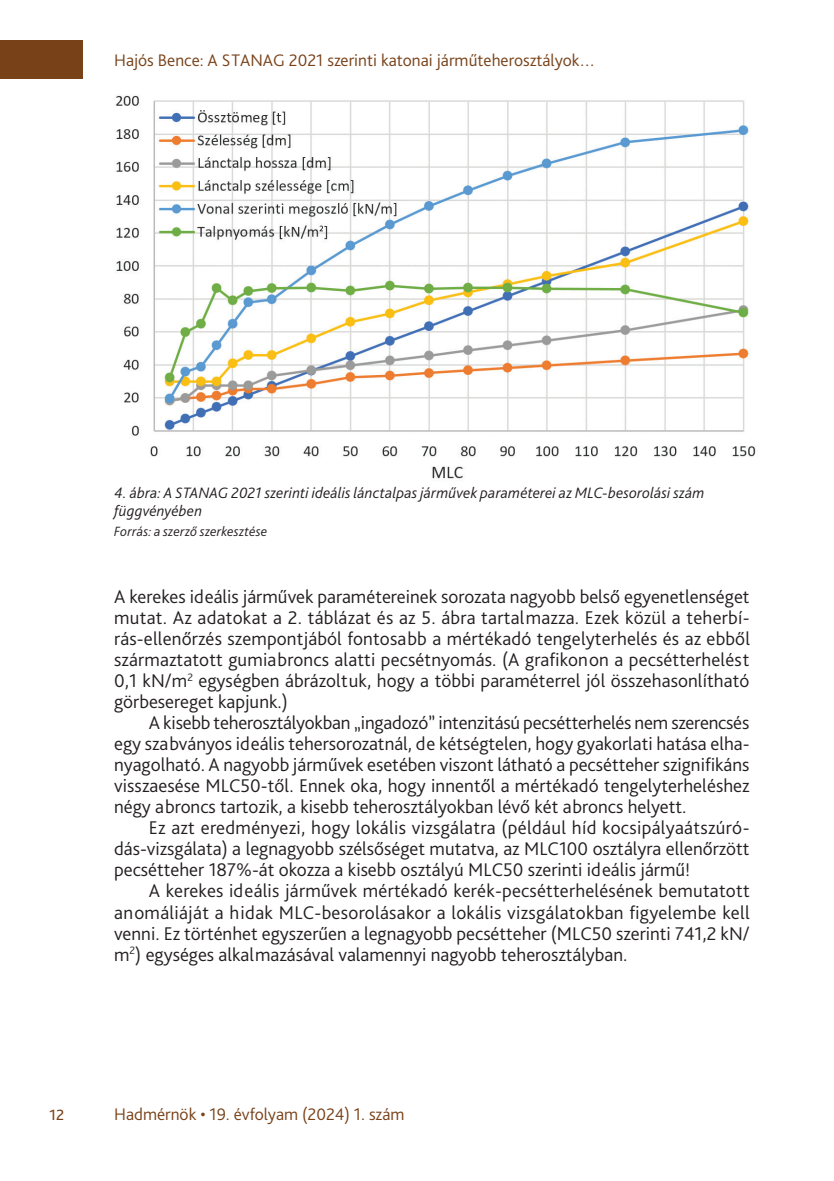
<style>
.page{position:relative;width:834px;height:1181px;background:#fff}
.page>*{position:absolute;margin:0;border:0;box-sizing:border-box;transform-origin:0 0}
._3_szövegtörzs{font:300 19.25px/21px "Bliss Pro";letter-spacing:.005em;color:#231f20;text-align:justify}
._3_1_első_bekezdés__1_sor{font:300 19.25px/21px "Bliss Pro";letter-spacing:.01em;color:#231f20;text-align:justify}
.t1{font:300 19.25px "Bliss Pro";color:#784118}
.t2{font:300 17.5px "Bliss Pro";color:#784118}
._8_Ábra__képalárás{font:italic 300 15.75px/17.5px "Bliss Pro";letter-spacing:.01em;color:#231f20}
._8_ábra_forrás{font:italic 300 14px "Bliss Pro";color:#231f20}
</style>
<div class="page">
<div style="left:0;top:41px;width:83px;height:38px;background:#784118"></div>
<img style="left:116px;top:95px;width:640px;height:384px">
<p class="t2" style="left:114px;top:49px;width:482px">Hajós Bence: A STANAG 2021 szerinti katonai járműteherosztályok…</p>
<p class="_8_Ábra__képalárás" style="left:114px;top:484px;width:590px">4. ábra: A STANAG 2021 szerinti ideális lánctalpas járművek paraméterei az MLC-besorolási szám függvényében</p>
<p class="_8_ábra_forrás" style="left:114px;top:522px;width:155px">Forrás: a szerző szerkesztése</p>
<p class="_3_1_első_bekezdés__1_sor" style="left:114px;top:586px;width:637px">A kerekes ideális járművek paramétereinek sorozata nagyobb belső egyenetlenséget mutat. Az adatokat a -2. táblázat és az -5. ábra tartalmazza. Ezek közül a teherbí&shy;rás-ellenőrzés szempontjából fontosabb a mértékadó tengelyterhelés és az ebből származtatott gumiabroncs alatti pecsétnyomás. (A grafikonon a pecsétterhelést 0,1 kN/m<sup>2</sup> egységben ábrázoltuk, hogy a többi paraméterrel jól összehasonlítható görbesereget kapjunk.)</p>
<p class="_3_szövegtörzs" style="left:114px;top:712px;width:636px;text-indent:35px">A kisebb teherosztályokban „ingadozó” intenzitású pecsétterhelés nem szerencsés egy szabványos ideális tehersorozatnál, de kétségtelen, hogy gyakorlati hatása elha&shy;nyagolható. A nagyobb járművek esetében viszont látható a pecsétteher szignifikáns visszaesése MLC50-től. Ennek oka, hogy innentől a mértékadó tengelyterheléshez négy abroncs tartozik, a kisebb teherosztályokban lévő két abroncs helyett.</p>
<p class="_3_szövegtörzs" style="left:114px;top:817px;width:636px;text-indent:35px">Ez azt eredményezi, hogy lokális vizsgálatra (például híd kocsipályaátszúró&shy;dás-vizsgálata) a legnagyobb szélsőséget mutatva, az MLC100 osztályra ellenőrzött pecsétteher 187%-át okozza a kisebb osztályú MLC50 szerinti ideális jármű!</p>
<p class="_3_szövegtörzs" style="left:114px;top:880px;width:637px;text-indent:35px">A kerekes ideális járművek mértékadó kerék-pecsétterhelésének bemutatott anomáliáját a hidak MLC-besorolásakor a lokális vizsgálatokban figyelembe kell venni. Ez történhet egyszerűen a legnagyobb pecsétteher (MLC50 szerinti 741,2 kN/ m<sup>2</sup>) egységes alkalmazásával valamennyi nagyobb teherosztályban.</p>
<p class="t1" style="left:50px;top:1102px;width:16px">12</p>
<p class="t2" style="left:114px;top:1103px;width:292px">Hadmérnök • 19. évfolyam (2024) 1. szám</p>
</div>
